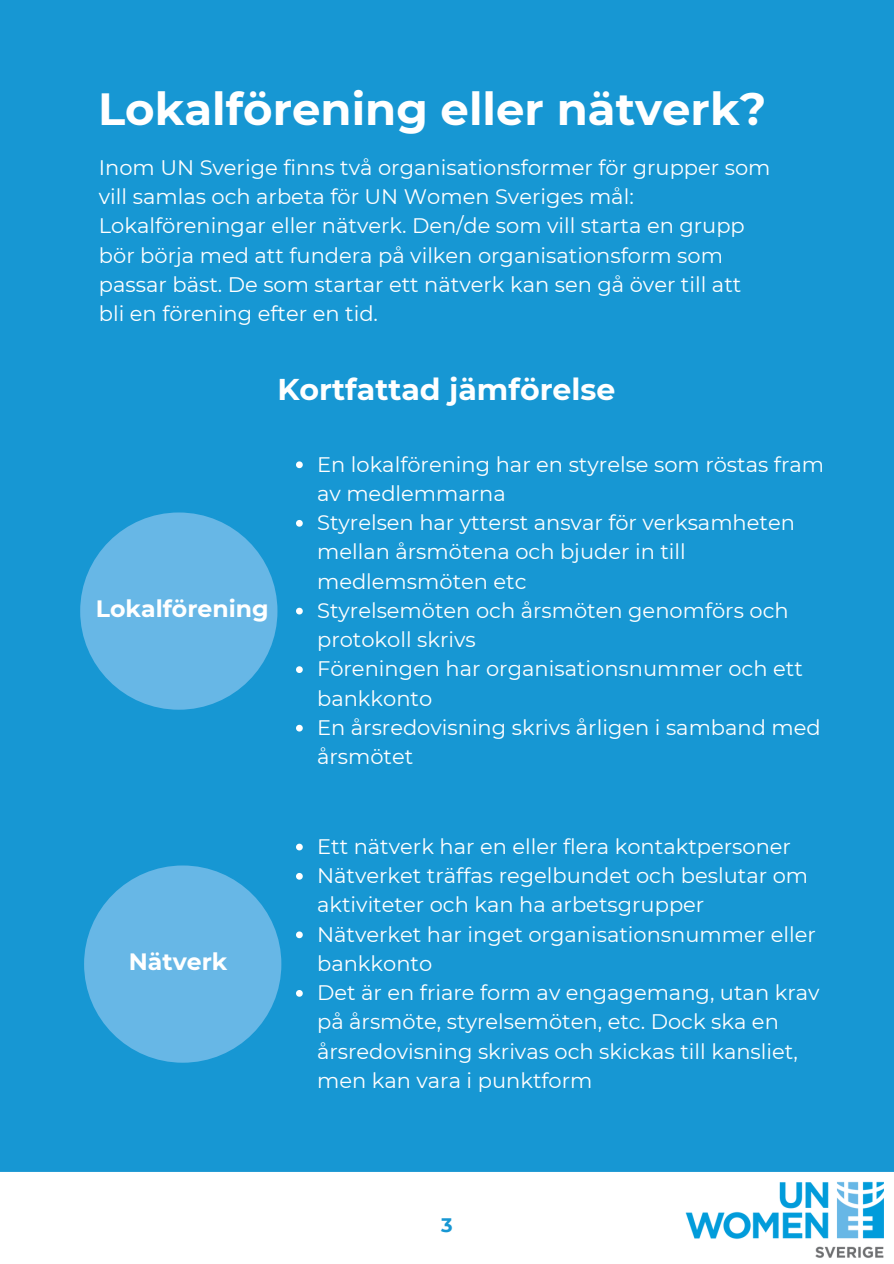
<style>
.page{position:relative;width:894px;height:1264px;background:#fff}
.page>*{position:absolute;margin:0;border:0;box-sizing:border-box;transform-origin:0 0}
.t1{font:700 45px "Montserrat";color:#fff}
.t2{font:700 30px "Montserrat";color:#fff}
.t3{font:700 23.55px "Montserrat";color:#fff}
.t4{font:21px/29.2px "Montserrat";color:#fff}
.t5{font:700 19.5px "Montserrat";color:#1797d3}
</style>
<div class="page">
<div style="left:0;top:0;width:893px;height:1263px;background:#1797d3"></div>
<div style="left:0;top:1171px;width:893px;height:92px;background:#fff"></div>
<div style="left:80px;top:512px;width:197px;height:197px;background:#67b7e6;border-radius:50%"></div>
<div style="left:84px;top:865px;width:197px;height:197px;background:#67b7e6;border-radius:50%"></div>
<svg style="left:296px;top:461px;width:7px;height:7px"></svg>
<svg style="left:296px;top:520px;width:7px;height:6px"></svg>
<svg style="left:296px;top:607px;width:7px;height:7px"></svg>
<svg style="left:296px;top:666px;width:7px;height:7px"></svg>
<svg style="left:296px;top:724px;width:7px;height:7px"></svg>
<svg style="left:296px;top:843px;width:7px;height:7px"></svg>
<svg style="left:296px;top:873px;width:7px;height:6px"></svg>
<svg style="left:296px;top:931px;width:7px;height:7px"></svg>
<svg style="left:296px;top:990px;width:7px;height:6px"></svg>
<img style="left:682px;top:1180px;width:201px;height:77px">
<h2 class="t1" style="left:98px;top:81px;width:669px">Lokalförening eller nätverk?</h2>
<p class="t4" style="left:99px;top:153px;width:673px">Inom UN Sverige finns två organisationsformer för grupper som vill samlas och arbeta för UN Women Sveriges mål:<br>Lokalföreningar eller nätverk. Den/de som vill starta en grupp bör börja med att fundera på vilken organisationsform som passar bäst. De som startar ett nätverk kan sen gå över till att bli en förening efter en tid.</p>
<p class="t2" style="left:277px;top:371px;width:339px">Kortfattad jämförelse</p>
<h1 class="t3" style="left:96px;top:594px;width:174px">Lokalförening</h1>
<p class="t4" style="left:317px;top:449px;width:508px">En lokalförening har en styrelse som röstas fram av medlemmarna</p>
<p class="t4" style="left:317px;top:508px;width:479px">Styrelsen har ytterst ansvar för verksamheten mellan årsmötena och bjuder in till medlemsmöten etc</p>
<p class="t4" style="left:317px;top:595px;width:473px">Styrelsemöten och årsmöten genomförs och protokoll skrivs</p>
<p class="t4" style="left:317px;top:654px;width:487px">Föreningen har organisationsnummer och ett bankkonto</p>
<h3 class="t4" style="left:317px;top:712px;width:505px">En årsredovisning skrivs årligen i samband med årsmötet</h3>
<h4 class="t3" style="left:129px;top:947px;width:100px">Nätverk</h4>
<p class="t4" style="left:317px;top:831px;width:475px">Ett nätverk har en eller flera kontaktpersoner</p>
<p class="t4" style="left:317px;top:860px;width:492px">Nätverket träffas regelbundet och beslutar om aktiviteter och kan ha arbetsgrupper</p>
<p class="t4" style="left:317px;top:919px;width:500px">Nätverket har inget organisationsnummer eller bankkonto</p>
<p class="t4" style="left:317px;top:977px;width:504px">Det är en friare form av engagemang, utan krav på årsmöte, styrelsemöten, etc. Dock ska en årsredovisning skrivas och skickas till kansliet, men kan vara i punktform</p>
<p class="t5" style="left:441px;top:1213px;width:13px">3</p>
</div>
